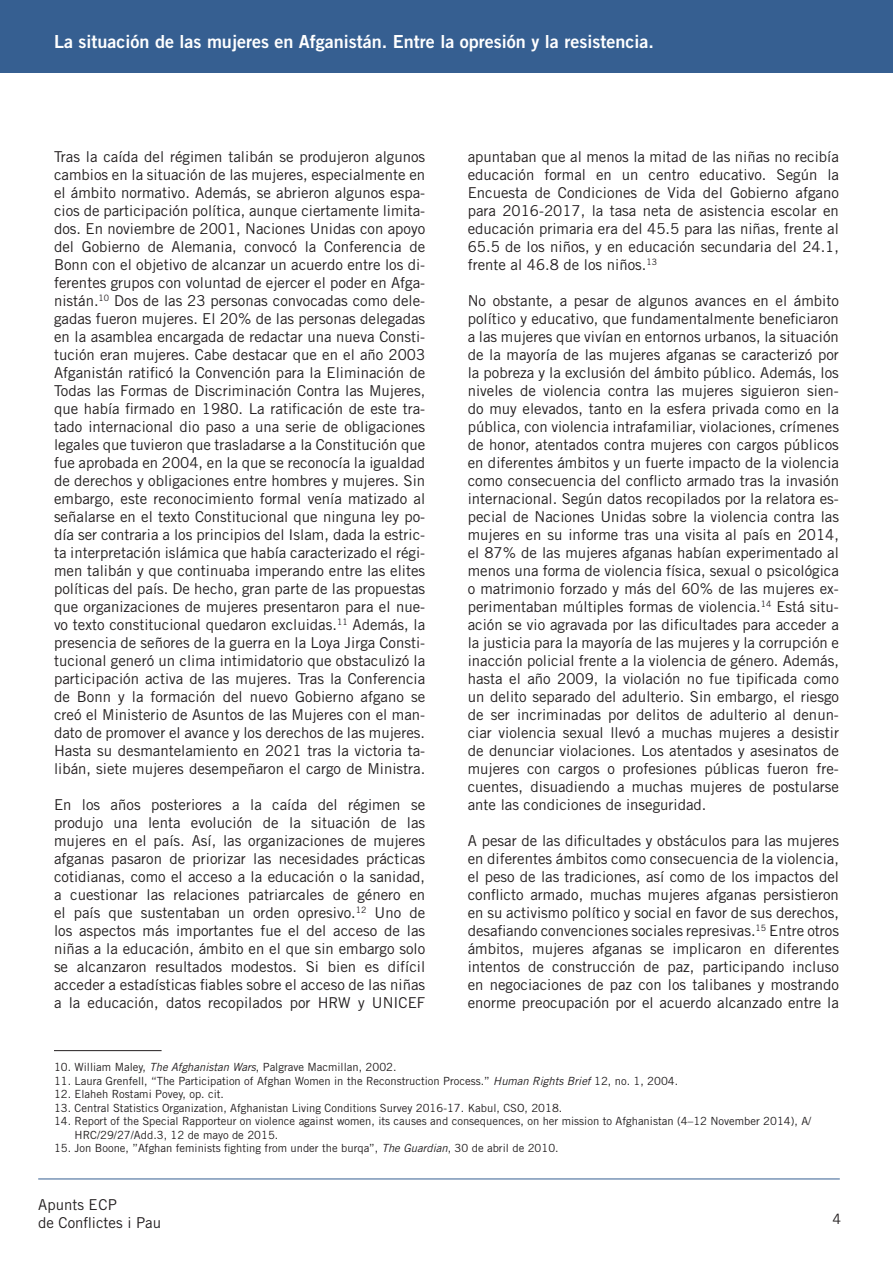
<style>
.page{position:relative;width:893px;height:1263px;background:#fff}
.page>*{position:absolute;margin:0;border:0;box-sizing:border-box;transform-origin:0 0}
.t1{font:18px "Trade Gothic LT Std Bd 2";color:#fff}
.t2{font:15px/18px "Trade Gothic LT Std";color:#231f20;text-align:justify}
.t3{font:14.25px "Trade Gothic LT Std";color:#231f20}
.t4{font:11.25px "Trade Gothic LT Std";color:#231f20}
.s1{font-style:italic}
</style>
<div class="page">
<hr style="left:38px;top:1178px;width:802px;height:1px;background:#365f91">
<div style="left:0;top:0;width:893px;height:72px;background:#365f91"></div>
<hr style="left:54px;top:1050px;width:108px;height:1px;background:#231f20">
<p class="t1" style="left:54px;top:30px;width:601px">La situación de las mujeres en Afganistán. Entre la opresión y la resistencia.</p>
<p class="t2" style="left:54px;top:147px;width:373px">Tras la caída del régimen talibán se produjeron algunos cambios en la situación de las mujeres, especialmente en el ámbito normativo. Además, se abrieron algunos espa&shy;cios de participación política, aunque ciertamente limita&shy;dos. En noviembre de 2001, Naciones Unidas con apoyo del Gobierno de Alemania, convocó la Conferencia de Bonn con el objetivo de alcanzar un acuerdo entre los di&shy;ferentes grupos con voluntad de ejercer el poder en Afga&shy;nistán.<sup>10</sup> Dos de las 23 personas convocadas como dele&shy;gadas fueron mujeres. El 20% de las personas delegadas en la asamblea encargada de redactar una nueva Consti&shy;tución eran mujeres. Cabe destacar que en el año 2003<br>Afganistán ratificó la Convención para la Eliminación de Todas las Formas de Discriminación Contra las Mujeres, que había firmado en 1980. La ratificación de este tra&shy;tado internacional dio paso a una serie de obligaciones legales que tuvieron que trasladarse a la Constitución que fue aprobada en 2004, en la que se reconocía la igualdad de derechos y obligaciones entre hombres y mujeres. Sin embargo, este reconocimiento formal venía matizado al señalarse en el texto Constitucional que ninguna ley po&shy;día ser contraria a los principios del Islam, dada la estric&shy;ta interpretación islámica que había caracterizado el régi&shy;men talibán y que continuaba imperando entre las elites políticas del país. De hecho, gran parte de las propuestas que organizaciones de mujeres presentaron para el nue&shy;vo texto constitucional quedaron excluidas.<sup>11</sup> Además, la presencia de señores de la guerra en la Loya Jirga Consti&shy;tucional generó un clima intimidatorio que obstaculizó la participación activa de las mujeres. Tras la Conferencia de Bonn y la formación del nuevo Gobierno afgano se creó el Ministerio de Asuntos de las Mujeres con el man&shy;dato de promover el avance y los derechos de las mujeres.<br>Hasta su desmantelamiento en 2021 tras la victoria ta&shy;libán, siete mujeres desempeñaron el cargo de Ministra.</p>
<p class="t2" style="left:54px;top:795px;width:373px">En los años posteriores a la caída del régimen se produjo una lenta evolución de la situación de las mujeres en el país. Así, las organizaciones de mujeres afganas pasaron de priorizar las necesidades prácticas cotidianas, como el acceso a la educación o la sanidad, a cuestionar las relaciones patriarcales de género en el país que sustentaban un orden opresivo.<sup>12</sup> Uno de los aspectos más importantes fue el del acceso de las niñas a la educación, ámbito en el que sin embargo solo se alcanzaron resultados modestos. Si bien es difícil acceder a estadísticas fiables sobre el acceso de las niñas a la educación, datos recopilados por HRW y UNICEF</p>
<p class="t2" style="left:468px;top:147px;width:373px">apuntaban que al menos la mitad de las niñas no recibía educación formal en un centro educativo. Según la Encuesta de Condiciones de Vida del Gobierno afgano para 2016-2017, la tasa neta de asistencia escolar en educación primaria era del 45.5 para las niñas, frente al 65.5 de los niños, y en educación secundaria del 24.1, frente al 46.8 de los niños.<sup>13</sup></p>
<p class="t2" style="left:468px;top:291px;width:373px">No obstante, a pesar de algunos avances en el ámbito político y educativo, que fundamentalmente beneficiaron a las mujeres que vivían en entornos urbanos, la situación de la mayoría de las mujeres afganas se caracterizó por la pobreza y la exclusión del ámbito público. Además, los niveles de violencia contra las mujeres siguieron sien&shy;do muy elevados, tanto en la esfera privada como en la pública, con violencia intrafamiliar, violaciones, crímenes de honor, atentados contra mujeres con cargos públicos en diferentes ámbitos y un fuerte impacto de la violencia como consecuencia del conflicto armado tras la invasión internacional. Según datos recopilados por la relatora es&shy;pecial de Naciones Unidas sobre la violencia contra las mujeres en su informe tras una visita al país en 2014, el 87% de las mujeres afganas habían experimentado al menos una forma de violencia física, sexual o psicológica o matrimonio forzado y más del 60% de las mujeres ex&shy;perimentaban múltiples formas de violencia.<sup>14</sup> Está situ&shy;ación se vio agravada por las dificultades para acceder a la justicia para la mayoría de las mujeres y la corrupción e inacción policial frente a la violencia de género. Además, hasta el año 2009, la violación no fue tipificada como un delito separado del adulterio. Sin embargo, el riesgo de ser incriminadas por delitos de adulterio al denun&shy;ciar violencia sexual llevó a muchas mujeres a desistir de denunciar violaciones. Los atentados y asesinatos de mujeres con cargos o profesiones públicas fueron fre&shy;cuentes, disuadiendo a muchas mujeres de postularse ante las condiciones de inseguridad.</p>
<p class="t2" style="left:468px;top:831px;width:373px">A pesar de las dificultades y obstáculos para las mujeres en diferentes ámbitos como consecuencia de la violencia, el peso de las tradiciones, así como de los impactos del conflicto armado, muchas mujeres afganas persistieron en su activismo político y social en favor de sus derechos, desafiando convenciones sociales represivas.<sup>15</sup> Entre otros ámbitos, mujeres afganas se implicaron en diferentes intentos de construcción de paz, participando incluso en negociaciones de paz con los talibanes y mostrando enorme preocupación por el acuerdo alcanzado entre la</p>
<p class="t4" style="left:54px;top:1060px;width:344px">10. William Maley, <span class="s1">The Afghanistan Wars</span>, Palgrave Macmillan, 2002.</p>
<p class="t4" style="left:54px;top:1074px;width:626px">11. Laura Grenfell, “The Participation of Afghan Women in the Reconstruction Process.” <span class="s1">Human Rights Brief</span> 12, no. 1, 2004.</p>
<p class="t4" style="left:54px;top:1087px;width:172px">12. Elaheh Rostami Povey, op. cit.</p>
<p class="t4" style="left:54px;top:1101px;width:510px">13. Central Statistics Organization, Afghanistan Living Conditions Survey 2016-17. Kabul, CSO, 2018.</p>
<p class="t4" style="left:54px;top:1114px;width:759px">14. Report of the Special Rapporteur on violence against women, its causes and consequences, on her mission to Afghanistan (4–12 November 2014), A/</p>
<p class="t4" style="left:75px;top:1128px;width:205px">HRC/29/27/Add.3, 12 de mayo de 2015.</p>
<p class="t4" style="left:54px;top:1141px;width:506px">15. Jon Boone, ”Afghan feminists fighting from under the burqa”, <span class="s1">The Guardian</span>, 30 de abril de 2010.</p>
<p class="t2" style="left:38px;top:1195px;width:124px">Apunts ECP<br>de Conflictes i Pau</p>
<p class="t3" style="left:832px;top:1210px;width:10px">4</p>
</div>
